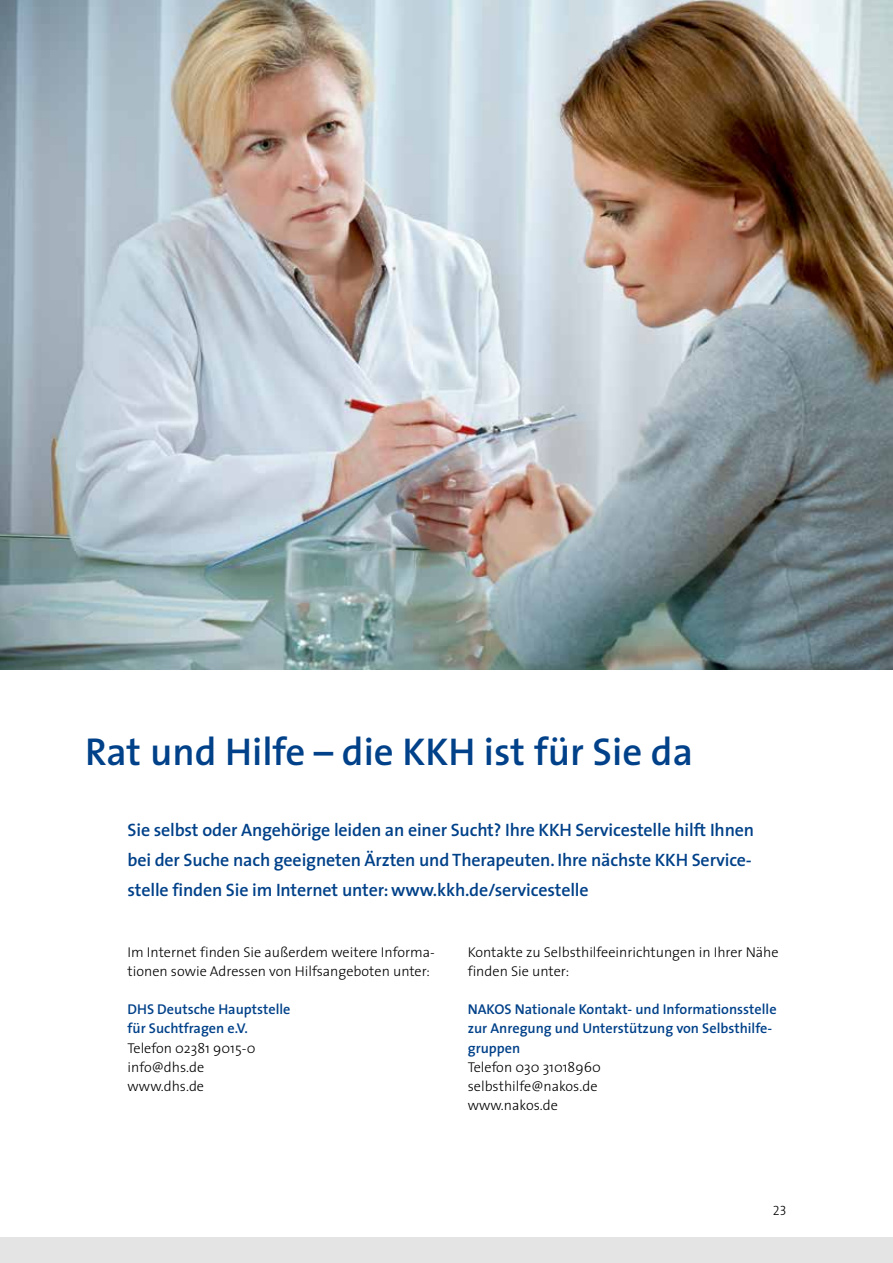
<style>
.page{position:relative;width:893px;height:1263px;background:#fff}
.page>*{position:absolute;margin:0;border:0;box-sizing:border-box;transform-origin:0 0}
.t1{font:600 39px "The Sans";color:#004189}
.t2{font:600 18px/30px "The Sans";letter-spacing:-.01em;color:#004189}
.t3{font:300 14.25px/19.2px "The Sans";color:#000}
.t4{font:600 14.25px/19.2px "The Sans";color:#004189}
.t5{font:13.5px "The Sans Light Caps";color:#000}
</style>
<div class="page">
<img style="left:0;top:0;width:893px;height:670px">
<div style="left:0;top:1237px;width:893px;height:26px;background:#e4e4e4"></div>
<h1 class="t1" style="left:85px;top:720px;width:609px">Rat und Hilfe – die KKH ist für Sie da</h1>
<p class="t2" style="left:128px;top:814px;width:628px">Sie selbst oder Angehörige leiden an einer Sucht? Ihre KKH Servicestelle hilft Ihnen bei der Suche nach geeigneten Ärzten und Therapeuten. Ihre nächste KKH Service&shy;stelle finden Sie im Internet unter: www.kkh.de/servicestelle</p>
<p class="t3" style="left:128px;top:942px;width:309px">Im Internet finden Sie außerdem weitere Informa&shy;tionen sowie Adressen von Hilfsangeboten unter:</p>
<p class="t4" style="left:128px;top:999px;width:164px">DHS Deutsche Hauptstelle für Suchtfragen e.V.</p>
<p class="t3" style="left:128px;top:1037px;width:129px">Telefon 02381 9015-0 info@dhs.de www.dhs.de</p>
<p class="t3" style="left:468px;top:942px;width:312px">Kontakte zu Selbsthilfeeinrichtungen in Ihrer Nähe finden Sie unter:</p>
<p class="t4" style="left:468px;top:999px;width:310px">NAKOS Nationale Kontakt- und Informationsstelle zur Anregung und Unterstützung von Selbsthilfe&shy;gruppen</p>
<p class="t3" style="left:468px;top:1057px;width:135px">Telefon 030 31018960 selbsthilfe@nakos.de www.nakos.de</p>
<p class="t5" style="left:773px;top:1200px;width:15px">23</p>
</div>
